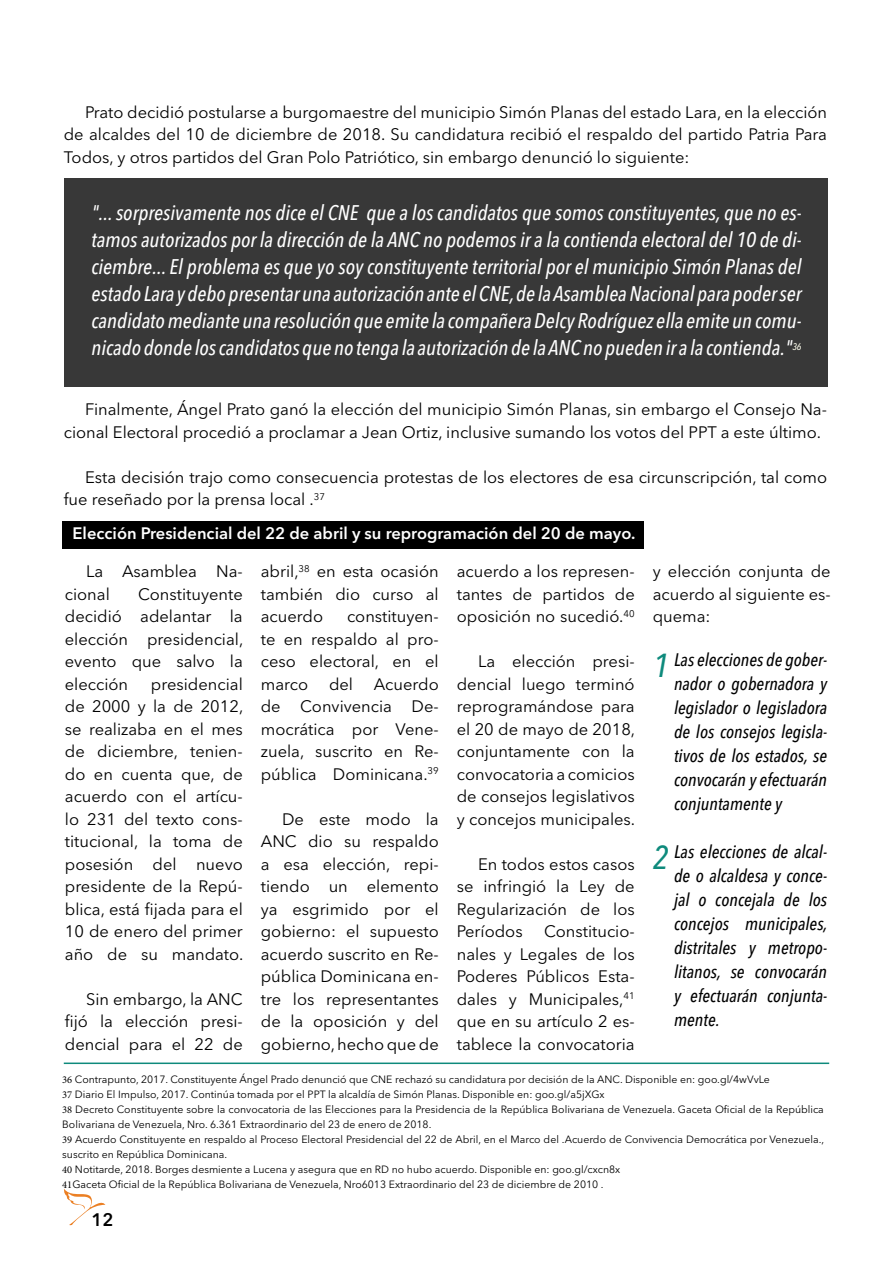
<style>
.page{position:relative;width:893px;height:1263px;background:#fff}
.page>*{position:absolute;margin:0;border:0;box-sizing:border-box;transform-origin:0 0}
.t1{font:italic 500 condensed 33px "Avenir Next LT Pro";color:#0e8a7c}
.t2{font:italic 500 condensed 21px/27px "Avenir Next LT Pro";color:#fff;text-align:justify}
.t3{font:italic 500 condensed 18px/24px "Avenir Next LT Pro";color:#000;text-align:justify}
.t4{font:600 18px "Avenir Next LT Pro";color:#000}
.t5{font:16.5px/22.5px "Avenir Next LT Pro";color:#000;text-align:justify}
.t6{font:600 16.5px "Avenir Next LT Pro";color:#fff}
.t7{font:10.5px/15px "Avenir Next LT Pro";color:#000}
.s1{font-family:"Minion Pro"}
</style>
<div class="page">
<svg style="left:64px;top:1189px;width:41px;height:36px"></svg>
<div style="left:65px;top:179px;width:763px;height:208px;background:#383838"></div>
<hr style="left:64px;top:1062px;width:765px;height:2px;background:#0e8a7c">
<div style="left:63px;top:521px;width:581px;height:28px;background:#000"></div>
<p class="t5" style="left:64px;top:101px;width:765px;text-indent:21px">Prato decidió postularse a burgomaestre del municipio Simón Planas del estado Lara, en la elección de alcaldes del 10 de diciembre de 2018. Su candidatura recibió el respaldo del partido Patria Para Todos, y otros partidos del Gran Polo Patriótico, sin embargo denunció lo siguiente:</p>
<p class="t2" style="left:91px;top:199px;width:712px">"... sorpresivamente nos dice el CNE que a los candidatos que somos constituyentes, que no es&shy;tamos autorizados por la dirección de la ANC no podemos ir a la contienda electoral del 10 de di&shy;ciembre... El problema es que yo soy constituyente territorial por el municipio Simón Planas del estado Lara y debo presentar una autorización ante el CNE, de la Asamblea Nacional para poder ser candidato mediante una resolución que emite la compañera Delcy Rodríguez ella emite un comu&shy;nicado donde los candidatos que no tenga la autorización de la ANC no pueden ir a la contienda."<sup>36</sup></p>
<p class="t5" style="left:64px;top:398px;width:765px;text-indent:21px">Finalmente, Ángel Prato ganó la elección del municipio Simón Planas, sin embargo el Consejo Na&shy;cional Electoral procedió a proclamar a Jean Ortiz, inclusive sumando los votos del PPT a este último.</p>
<p class="t5" style="left:64px;top:466px;width:765px;text-indent:21px">Esta decisión trajo como consecuencia protestas de los electores de esa circunscripción, tal como fue reseñado por la prensa local .<sup>37</sup></p>
<p class="t6" style="left:73px;top:523px;width:564px">Elección Presidencial del 22 de abril y su reprogramación del 20 de mayo.</p>
<p class="t5" style="left:65px;top:560px;width:179px;text-indent:21px">La Asamblea Na&shy;cional</p>
<p class="t5" style="left:65px;top:582px;width:180px;text-indent:73px">Constituyente decidió adelantar la elección presidencial, evento que salvo la elección</p>
<p class="t5" style="left:65px;top:672px;width:180px;text-indent:86px">presidencial de 2000 y la de 2012, se realizaba en el mes de diciembre, tenien&shy;do en cuenta que, de acuerdo con el artícu&shy;lo 231 del texto cons&shy;titucional, la toma de posesión del nuevo presidente de la Repú&shy;blica, está fijada para el 10 de enero del primer año de su mandato.</p>
<p class="t5" style="left:65px;top:987px;width:179px;text-indent:21px">Sin embargo, la ANC fijó la elección presi&shy;dencial para el 22 de</p>
<p class="t5" style="left:261px;top:560px;width:179px">abril,<sup>38</sup> en esta ocasión también dio curso al acuerdo</p>
<p class="t5" style="left:261px;top:605px;width:179px;text-indent:86px">constituyen&shy;te en respaldo al pro&shy;ceso electoral, en el marco</p>
<p class="t5" style="left:261px;top:672px;width:179px;text-indent:68px">del Acuerdo de Convivencia De&shy;mocrática por Vene&shy;zuela, suscrito en Re&shy;pública Dominicana.<sup>39</sup></p>
<p class="t5" style="left:261px;top:807px;width:179px;text-indent:21px">De este modo la ANC dio su respaldo a esa elección, repi&shy;tiendo un elemento ya esgrimido por el gobierno: el supuesto acuerdo suscrito en Re&shy;pública Dominicana en&shy;tre los representantes de la oposición y del gobierno, hecho que de</p>
<p class="t5" style="left:457px;top:560px;width:179px">acuerdo a los represen&shy;tantes de partidos de oposición no sucedió.<sup>40</sup></p>
<p class="t5" style="left:457px;top:650px;width:180px;text-indent:21px">La elección presi&shy;dencial luego terminó reprogramándose para el 20 de mayo de 2018, conjuntamente con la convocatoria a comicios de consejos legislativos y concejos municipales.</p>
<p class="t5" style="left:457px;top:852px;width:179px;text-indent:21px">En todos estos casos se infringió la Ley de Regularización de los Períodos</p>
<p class="t5" style="left:457px;top:920px;width:179px;text-indent:87px">Constitucio&shy;nales y Legales de los Poderes Públicos Esta&shy;dales y Municipales,<sup>41 </sup>que en su artículo 2 es&shy;tablece la convocatoria</p>
<p class="t5" style="left:653px;top:560px;width:179px">y elección conjunta de acuerdo al siguiente es&shy;quema:</p>
<p class="t3" style="left:674px;top:648px;width:155px">Las elecciones de gober&shy;nador o gobernadora y legislador o legisladora de los consejos legisla&shy;tivos de los estados, se convocarán y efectuarán conjuntamente y</p>
<p class="t3" style="left:674px;top:840px;width:155px">Las elecciones de alcal&shy;de o alcaldesa y conce&shy;jal o concejala de los concejos municipales, distritales y metropo&shy;litanos, se convocarán y efectuarán conjunta&shy;mente.</p>
<h1 class="t1" style="left:653px;top:645px;width:17px">1</h1>
<h1 class="t1" style="left:653px;top:837px;width:17px">2</h1>
<p class="t7" style="left:62px;top:1071px;width:763px"><span class="s1">36</span> Contrapunto, 2017. Constituyente Ángel Prado denunció que CNE rechazó su candidatura por decisión de la ANC. Disponible en: goo.gl/4wVvLe<br><span class="s1">37</span> Diario El Impulso, 2017. Continúa tomada por el PPT la alcaldía de Simón Planas. Disponible en: goo.gl/a5jXGx<br><span class="s1">38</span> Decreto Constituyente sobre la convocatoria de las Elecciones para la Presidencia de la República Bolivariana de Venezuela. Gaceta Oficial de la República Bolivariana de Venezuela, Nro. 6.361 Extraordinario del 23 de enero de 2018.<br><span class="s1">39</span> Acuerdo Constituyente en respaldo al Proceso Electoral Presidencial del 22 de Abril, en el Marco del .Acuerdo de Convivencia Democrática por Venezuela., suscrito en República Dominicana.<br><span class="s1">40</span> Notitarde, 2018. Borges desmiente a Lucena y asegura que en RD no hubo acuerdo. Disponible en: goo.gl/cxcn8x<br><span class="s1">41</span>Gaceta Oficial de la República Bolivariana de Venezuela, Nro6013 Extraordinario del 23 de diciembre de 2010 .</p>
<p class="t4" style="left:91px;top:1208px;width:23px">12</p>
</div>
